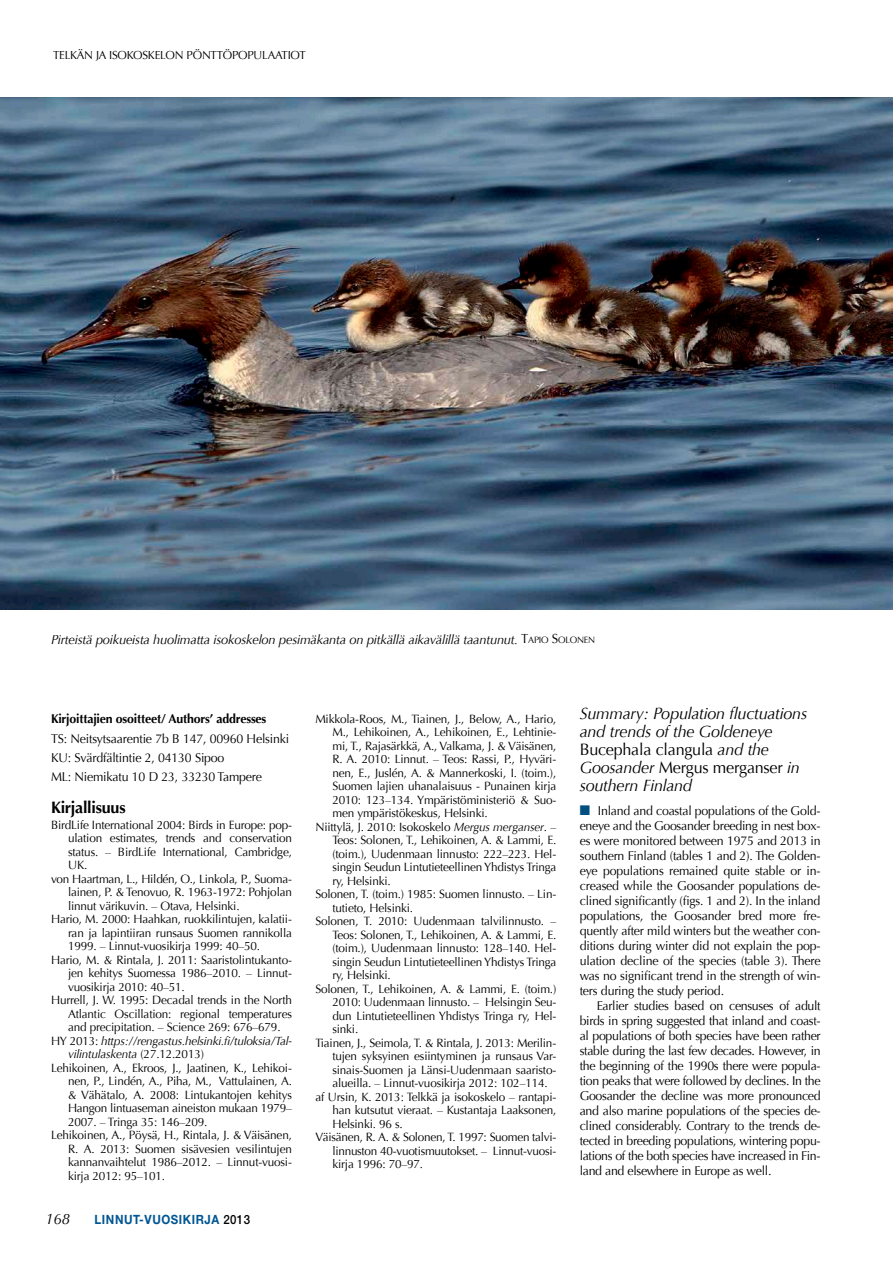
<style>
.page{position:relative;width:893px;height:1263px;background:#fff}
.page>*{position:absolute;margin:0;border:0;box-sizing:border-box;transform-origin:0 0}
.t1{font:italic 16.5px/18px "Optima";letter-spacing:-.015em;color:#000}
.t2{font:700 16.5px "Optima";letter-spacing:-.015em;color:#000}
.t3{font:italic 15px "Optima";color:#000}
.t4{font:italic 13.2px "Optima";letter-spacing:-.015em;color:#000}
.t5{font:12.75px/15px "Optima";letter-spacing:-.015em;color:#000;text-align:justify}
.t6{font:700 12.75px "Optima";letter-spacing:-.015em;color:#000}
.t7{font:700 12.75px "Helvetica Neue";letter-spacing:.05em;color:#005593;scale:.9 1}
.t8{font:12px "Optima";letter-spacing:-.015em;color:#000}
.t9{font:italic 12px "Optima";letter-spacing:-.02em;color:#000}
.t10{font:11.7px "Optima";letter-spacing:-.02em;color:#000}
.s1{font-style:normal}
.s2{font-style:normal;font-size:9.15px}
.s3{font-weight:500;color:#000}
.s4{font-style:italic}
.s5{color:#004f80}
</style>
<div class="page">
<img style="left:0;top:98px;width:893px;height:511px">
<p class="t10" style="left:53px;top:49px;width:64px">Telkänja isokoskelon</p>
<p class="t10" style="left:187px;top:49px;width:54px">pönttöpopulaatiot</p>
<p class="t4" style="left:51px;top:631px;width:546px">Pirteistä poikueista huolimatta isokoskelon pesimäkanta on pitkällä aikavälillä taantunut. <span class="s1">T</span><span class="s2">APIO</span> <span class="s1">S</span><span class="s2">OLONEN</span></p>
<p class="t6" style="left:51px;top:711px;width:217px">Kirjoittajien osoitteet/ Authors’ addresses</p>
<p class="t5" style="left:51px;top:729px;width:240px;line-height:19.2px;text-align:left">TS: Neitsytsaarentie 7b B 147, 00960 Helsinki<br>KU: Svärdfältintie 2, 04130 Sipoo<br>ML: Niemikatu 10 D 23, 33230 Tampere</p>
<h1 class="t2" style="left:51px;top:798px;width:76px">Kirjallisuus</h1>
<p class="t8" style="left:51px;top:818px;width:242px">BirdLife International 2004: Birds in Europe: pop-</p>
<p class="t8" style="left:68px;top:831px;width:225px">ulation estimates, trends and conservation</p>
<p class="t8" style="left:68px;top:845px;width:225px">status. – BirdLife International, Cambridge,</p>
<p class="t8" style="left:68px;top:858px;width:21px">UK.</p>
<p class="t8" style="left:51px;top:872px;width:242px">von Haartman, L., Hildén, O., Linkola, P., Suoma-</p>
<p class="t8" style="left:68px;top:885px;width:225px">lainen, P. &amp; Tenovuo, R. 1963-1972: Pohjolan</p>
<p class="t8" style="left:68px;top:899px;width:173px">linnut värikuvin. – Otava, Helsinki.</p>
<p class="t8" style="left:51px;top:912px;width:242px">Hario, M. 2000: Haahkan, ruokkilintujen, kalatii-</p>
<p class="t8" style="left:68px;top:926px;width:225px">ran ja lapintiiran runsaus Suomen rannikolla</p>
<p class="t8" style="left:68px;top:939px;width:194px">1999. – Linnut-vuosikirja 1999: 40–50.</p>
<p class="t8" style="left:51px;top:953px;width:242px">Hario, M. &amp; Rintala, J. 2011: Saaristolintukanto-</p>
<p class="t8" style="left:68px;top:966px;width:225px">jen kehitys Suomessa 1986–2010. – Linnut-</p>
<p class="t8" style="left:68px;top:980px;width:118px">vuosikirja 2010: 40–51.</p>
<p class="t8" style="left:51px;top:993px;width:242px">Hurrell, J. W. 1995: Decadal trends in the North</p>
<p class="t8" style="left:68px;top:1007px;width:225px">Atlantic Oscillation: regional temperatures</p>
<p class="t8" style="left:68px;top:1020px;width:214px">and precipitation. – Science 269: 676–679.</p>
<p class="t9" style="left:51px;top:1034px;width:242px"><span class="s1">HY 2013:</span> https://rengastus.helsinki.fi/tuloksia/Tal-</p>
<p class="t9" style="left:68px;top:1047px;width:137px">vilintulaskenta <span class="s1">(27.12.2013)</span></p>
<p class="t8" style="left:51px;top:1061px;width:242px">Lehikoinen, A., Ekroos, J., Jaatinen, K., Lehikoi-</p>
<p class="t8" style="left:68px;top:1074px;width:225px">nen, P., Lindén, A., Piha, M., Vattulainen, A.</p>
<p class="t8" style="left:68px;top:1088px;width:225px">&amp; Vähätalo, A. 2008: Lintukantojen kehitys</p>
<p class="t8" style="left:68px;top:1101px;width:225px">Hangon lintuaseman aineiston mukaan 1979–</p>
<p class="t8" style="left:68px;top:1115px;width:141px">2007. – Tringa 35: 146–209.</p>
<p class="t8" style="left:51px;top:1128px;width:242px">Lehikoinen, A., Pöysä, H., Rintala, J. &amp; Väisänen,</p>
<p class="t8" style="left:68px;top:1142px;width:225px">R. A. 2013: Suomen sisävesien vesilintujen</p>
<p class="t8" style="left:68px;top:1155px;width:225px">kannanvaihtelut 1986–2012. – Linnut-vuosi-</p>
<p class="t8" style="left:68px;top:1169px;width:99px">kirja 2012: 95–101.</p>
<p class="t3" style="left:45px;top:1210px;width:27px">168</p>
<p class="t7" style="left:95px;top:1211px;width:174px">LINNUT-VUOSIKIRJA <span class="s3">2013</span></p>
<p class="t8" style="left:315px;top:712px;width:242px">Mikkola-Roos, M., Tiainen, J., Below, A., Hario,</p>
<p class="t8" style="left:332px;top:725px;width:225px">M., Lehikoinen, A., Lehikoinen, E., Lehtinie-</p>
<p class="t8" style="left:332px;top:738px;width:225px">mi, T., Rajasärkkä, A., Valkama, J. &amp; Väisänen,</p>
<p class="t8" style="left:332px;top:752px;width:225px">R. A. 2010: Linnut. – Teos: Rassi, P., Hyväri-</p>
<p class="t8" style="left:332px;top:765px;width:225px">nen, E., Juslén, A. &amp; Mannerkoski, I. (toim.),</p>
<p class="t8" style="left:332px;top:779px;width:225px">Suomen lajien uhanalaisuus - Punainen kirja</p>
<p class="t8" style="left:332px;top:792px;width:225px">2010: 123–134. Ympäristöministeriö &amp; Suo-</p>
<p class="t8" style="left:332px;top:806px;width:157px">men ympäristökeskus, Helsinki.</p>
<p class="t8" style="left:315px;top:819px;width:242px">Niittylä, J. 2010: Isokoskelo <span class="s4">Mergus merganser</span>. –</p>
<p class="t8" style="left:332px;top:833px;width:225px">Teos: Solonen, T., Lehikoinen, A. &amp; Lammi, E.</p>
<p class="t8" style="left:332px;top:846px;width:225px">(toim.), Uudenmaan linnusto: 222–223. Hel-</p>
<p class="t8" style="left:332px;top:860px;width:226px">singin Seudun Lintutieteellinen Yhdistys Tringa</p>
<p class="t8" style="left:332px;top:873px;width:60px">ry, Helsinki.</p>
<p class="t8" style="left:315px;top:887px;width:242px">Solonen, T. (toim.) 1985: Suomen linnusto. – Lin-</p>
<p class="t8" style="left:332px;top:900px;width:82px">tutieto, Helsinki.</p>
<p class="t8" style="left:315px;top:914px;width:242px">Solonen, T. 2010: Uudenmaan talvilinnusto. –</p>
<p class="t8" style="left:332px;top:927px;width:225px">Teos: Solonen, T., Lehikoinen, A. &amp; Lammi, E.</p>
<p class="t8" style="left:332px;top:941px;width:225px">(toim.), Uudenmaan linnusto: 128–140. Hel-</p>
<p class="t8" style="left:332px;top:954px;width:226px">singin Seudun Lintutieteellinen Yhdistys Tringa</p>
<p class="t8" style="left:332px;top:968px;width:60px">ry, Helsinki.</p>
<p class="t8" style="left:315px;top:981px;width:242px">Solonen, T., Lehikoinen, A. &amp; Lammi, E. (toim.)</p>
<p class="t8" style="left:332px;top:995px;width:225px">2010: Uudenmaan linnusto. – Helsingin Seu-</p>
<p class="t8" style="left:332px;top:1008px;width:225px">dun Lintutieteellinen Yhdistys Tringa ry, Hel-</p>
<p class="t8" style="left:332px;top:1022px;width:27px">sinki.</p>
<p class="t8" style="left:315px;top:1035px;width:242px">Tiainen, J., Seimola, T. &amp; Rintala, J. 2013: Merilin-</p>
<p class="t8" style="left:332px;top:1049px;width:225px">tujen syksyinen esiintyminen ja runsaus Var-</p>
<p class="t8" style="left:332px;top:1062px;width:225px">sinais-Suomen ja Länsi-Uudenmaan saaristo-</p>
<p class="t8" style="left:332px;top:1076px;width:217px">alueilla. – Linnut-vuosikirja 2012: 102–114.</p>
<p class="t8" style="left:315px;top:1089px;width:242px">af Ursin, K. 2013: Telkkä ja isokoskelo – rantapi-</p>
<p class="t8" style="left:332px;top:1103px;width:225px">han kutsutut vieraat. – Kustantaja Laaksonen,</p>
<p class="t8" style="left:332px;top:1116px;width:72px">Helsinki. 96 s.</p>
<p class="t8" style="left:315px;top:1130px;width:242px">Väisänen, R. A. &amp; Solonen, T. 1997: Suomen talvi-</p>
<p class="t8" style="left:332px;top:1143px;width:225px">linnuston 40-vuotismuutokset. – Linnut-vuosi-</p>
<p class="t8" style="left:332px;top:1157px;width:92px">kirja 1996: 70–97.</p>
<h1 class="t1" style="left:580px;top:705px;width:229px">Summary: Population fluctuations and trends of the Goldeneye<br><span class="s1">Bucephala clangula</span> and the<br>Goosander <span class="s1">Mergus merganser</span> in southern Finland</h1>
<p class="t5" style="left:580px;top:804px;width:242px"><span class="s5">■</span> Inland and coastal populations of the Gold&shy;eneye and the Goosander breeding in nest box&shy;es were monitored between 1975 and 2013 in southern Finland (tables 1 and 2). The Golden&shy;eye populations remained quite stable or in&shy;creased while the Goosander populations de&shy;clined significantly (figs. 1 and 2). In the inland populations, the Goosander bred more fre&shy;quently after mild winters but the weather con&shy;ditions during winter did not explain the pop&shy;ulation decline of the species (table 3). There was no significant trend in the strength of win&shy;ters during the study period.</p>
<p class="t5" style="left:580px;top:999px;width:242px;text-indent:17px">Earlier studies based on censuses of adult birds in spring suggested that inland and coast&shy;al populations of both species have been rather stable during the last few decades. However, in the beginning of the 1990s there were popula&shy;tion peaks that were followed by declines. In the Goosander the decline was more pronounced and also marine populations of the species de&shy;clined considerably. Contrary to the trends de&shy;tected in breeding populations, wintering popu&shy;lations of the both species have increased in Fin&shy;land and elsewhere in Europe as well.</p>
</div>
